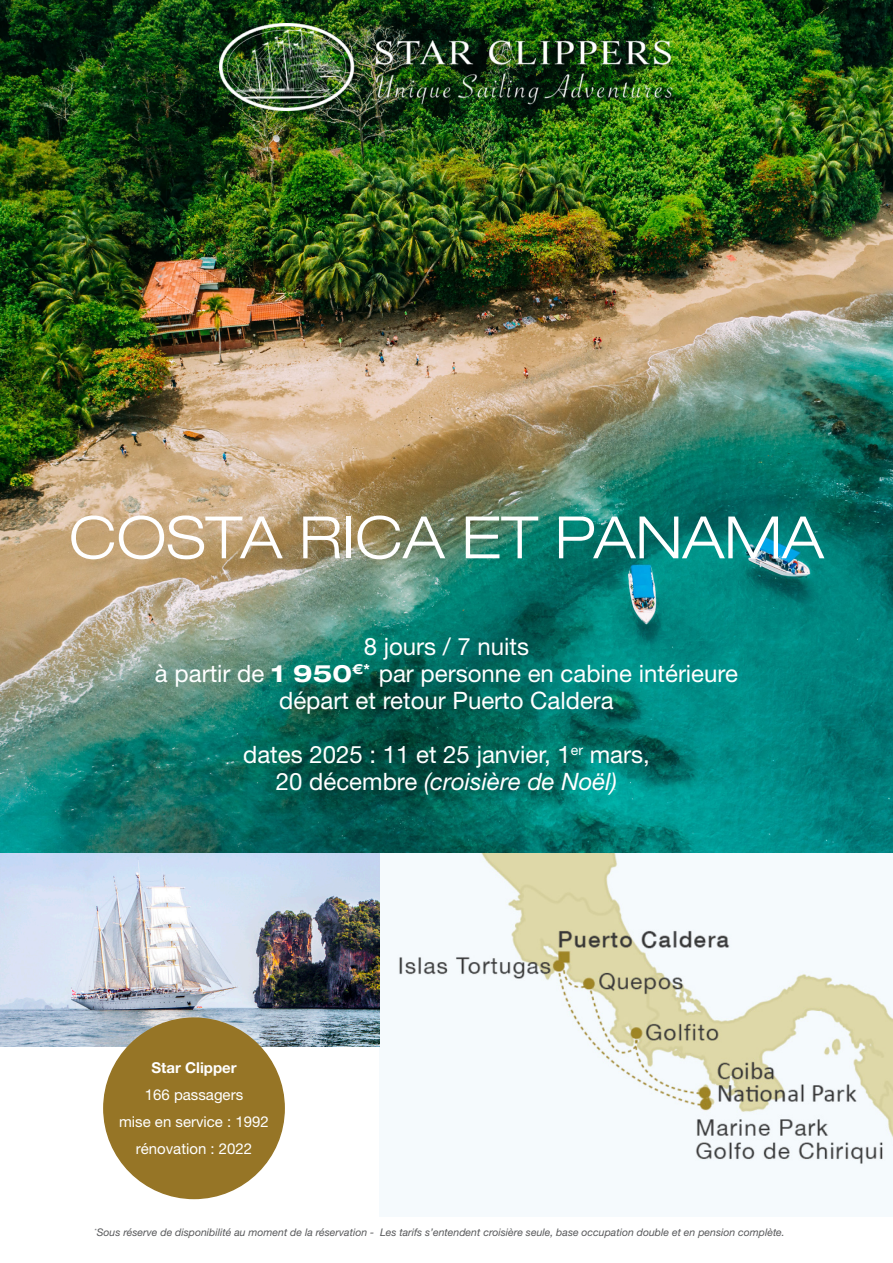
<style>
.page{position:relative;width:893px;height:1263px;background:#fff}
.page>*{position:absolute;margin:0;border:0;box-sizing:border-box;transform-origin:0 0}
.t1{font:300 expanded 58.5px "Helvetica Neue";color:#fff}
.t2{font:24px "Helvetica Neue";color:#fff}
.t3{font:italic 24px "Helvetica Neue";color:#fff}
.t4{font:15px "Helvetica Neue";color:#fff}
.t5{font:700 15px "Helvetica Neue";color:#fff}
.t6{font:italic 10.5px "Helvetica Neue";color:#57585a}
.s1{font-weight:700;font-stretch:expanded}
.s2{font-style:normal}
</style>
<div class="page">
<img style="left:379px;top:853px;width:514px;height:314px">
<img style="left:0;top:853px;width:379px;height:193px">
<img style="left:0;top:0;width:893px;height:853px">
<img style="left:220px;top:23px;width:453px;height:87px">
<div style="left:104px;top:1018px;width:180px;height:180px;background:#967526;border-radius:50%"></div>
<p class="t1" style="left:69px;top:502px;width:757px">COSTA RICA ET PANAMA</p>
<p class="t2" style="left:364px;top:632px;width:167px">8 jours / 7 nuits</p>
<p class="t2" style="left:155px;top:659px;width:584px">à partir de <span class="s1">1 950</span><sup>€*</sup> par personne en cabine intérieure</p>
<p class="t2" style="left:279px;top:686px;width:336px">départ et retour Puerto Caldera</p>
<p class="t2" style="left:243px;top:740px;width:408px">dates 2025 : 11 et 25 janvier, 1<sup>er</sup> mars,</p>
<p class="t3" style="left:276px;top:767px;width:343px"><span class="s2">20 décembre</span> (croisière de Noël)</p>
<p class="t5" style="left:151px;top:1058px;width:87px">Star Clipper</p>
<p class="t4" style="left:145px;top:1085px;width:100px">166 passagers</p>
<p class="t4" style="left:119px;top:1112px;width:151px">mise en service : 1992</p>
<p class="t4" style="left:136px;top:1139px;width:118px">rénovation : 2022</p>
<p class="t6" style="left:95px;top:1226px;width:692px"><sup>*</sup>Sous réserve de disponibilité au moment de la réservation - Les tarifs s’entendent croisière seule, base occupation double et en pension complète.</p>
</div>
